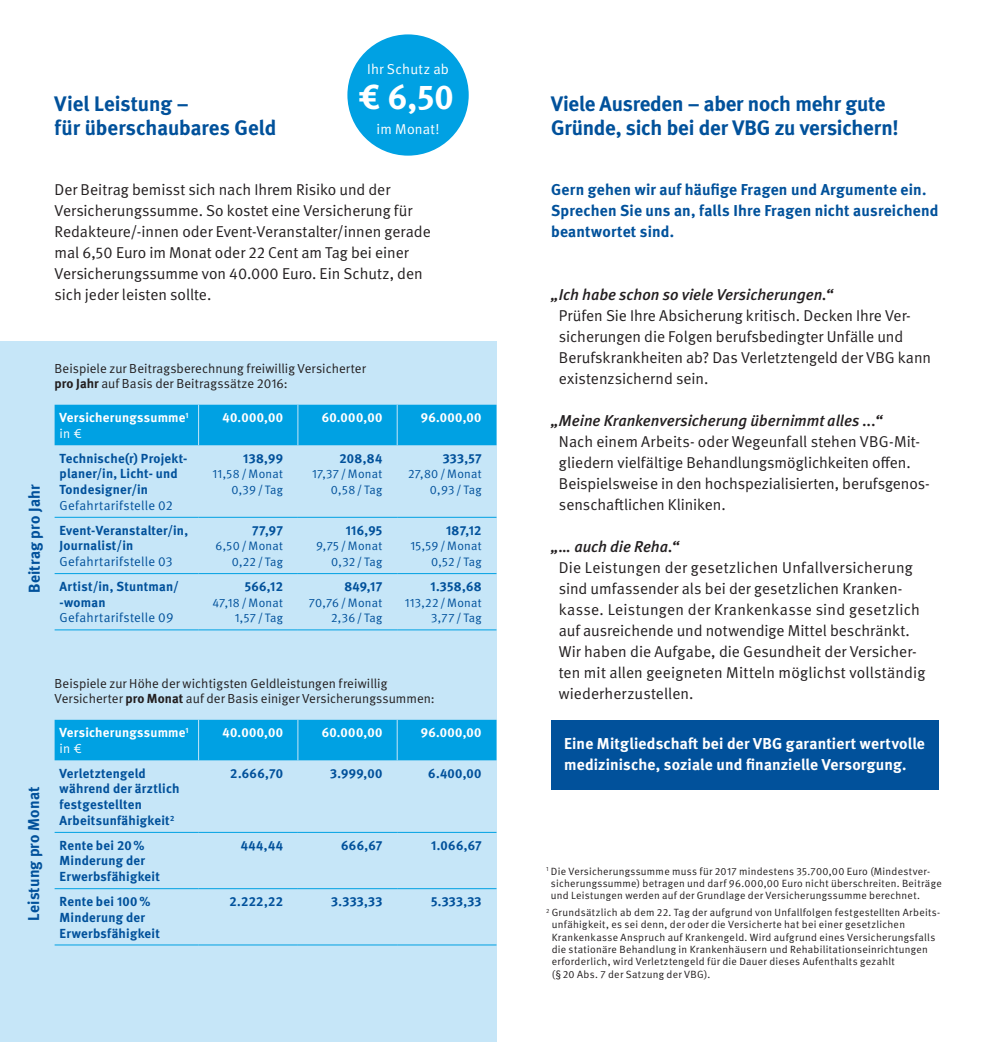
<style>
.page{position:relative;width:993px;height:1042px;background:#fff}
.page>*{position:absolute;margin:0;border:0;box-sizing:border-box;transform-origin:0 0}
.t1{font:700 34.65px "DGUV Meta";color:#fff}
.t2{font:700 21px/24.5px "DGUV Meta";letter-spacing:-.005em;color:#01519b}
.t3{font:15.75px/21px "DGUV Meta";color:#231f20}
.t4{font:700 15.75px/21px "DGUV Meta";letter-spacing:.01em;color:#01519b}
.t5{font:italic 500 15.75px "DGUV Meta";color:#231f20}
.t6{font:700 15.75px/21px "DGUV Meta";letter-spacing:.01em;color:#fff}
.t7{font:14.35px "DGUV Meta";letter-spacing:.015em;color:#fff}
.t8{font:700 13.12px/15.8px "DGUV Meta";letter-spacing:.02em;color:#01519b}
.t9{font:13.12px/15.8px "DGUV Meta";letter-spacing:.005em;color:#231f20}
.t10{font:700 13.12px/15.8px "DGUV Meta";letter-spacing:.025em;color:#fff}
.t11{font:13.12px "DGUV Meta";letter-spacing:.02em;color:#01519b}
.t12{font:12.25px/15.8px "DGUV Meta";letter-spacing:.02em;color:#01519b;text-align:right}
.t13{font:10.5px/12.2px "DGUV Meta";letter-spacing:.03em;color:#231f20}
.s1{font-weight:700}
.s2{font-weight:400}
</style>
<div class="page">
<div style="left:0;top:342px;width:496px;height:700px;background:#c6e6f8"></div>
<div style="left:55px;top:405px;width:441px;height:40px;background:#00a1e3"></div>
<hr style="left:198px;top:405px;width:1px;height:40px;background:#c6e6f8">
<hr style="left:297px;top:405px;width:1px;height:40px;background:#c6e6f8">
<hr style="left:396px;top:405px;width:1px;height:40px;background:#c6e6f8">
<hr style="left:55px;top:517px;width:143px;height:1px;background:#00a1e3">
<hr style="left:198px;top:517px;width:100px;height:1px;background:#00a1e3">
<hr style="left:298px;top:517px;width:99px;height:1px;background:#00a1e3">
<hr style="left:397px;top:517px;width:99px;height:1px;background:#00a1e3">
<hr style="left:55px;top:573px;width:143px;height:1px;background:#00a1e3">
<hr style="left:198px;top:573px;width:100px;height:1px;background:#00a1e3">
<hr style="left:298px;top:573px;width:99px;height:1px;background:#00a1e3">
<hr style="left:397px;top:573px;width:99px;height:1px;background:#00a1e3">
<hr style="left:55px;top:629px;width:143px;height:1px;background:#00a1e3">
<hr style="left:198px;top:629px;width:100px;height:1px;background:#00a1e3">
<hr style="left:298px;top:629px;width:99px;height:1px;background:#00a1e3">
<hr style="left:397px;top:629px;width:99px;height:1px;background:#00a1e3">
<div style="left:55px;top:720px;width:441px;height:40px;background:#00a1e3"></div>
<hr style="left:198px;top:720px;width:1px;height:40px;background:#c6e6f8">
<hr style="left:297px;top:720px;width:1px;height:40px;background:#c6e6f8">
<hr style="left:396px;top:720px;width:1px;height:40px;background:#c6e6f8">
<hr style="left:55px;top:832px;width:143px;height:1px;background:#00a1e3">
<hr style="left:198px;top:832px;width:100px;height:1px;background:#00a1e3">
<hr style="left:298px;top:832px;width:99px;height:1px;background:#00a1e3">
<hr style="left:397px;top:832px;width:99px;height:1px;background:#00a1e3">
<hr style="left:55px;top:888px;width:143px;height:1px;background:#00a1e3">
<hr style="left:198px;top:888px;width:100px;height:1px;background:#00a1e3">
<hr style="left:298px;top:888px;width:99px;height:1px;background:#00a1e3">
<hr style="left:397px;top:888px;width:99px;height:1px;background:#00a1e3">
<hr style="left:55px;top:944px;width:143px;height:1px;background:#00a1e3">
<hr style="left:198px;top:944px;width:100px;height:1px;background:#00a1e3">
<hr style="left:298px;top:944px;width:99px;height:1px;background:#00a1e3">
<hr style="left:397px;top:944px;width:99px;height:1px;background:#00a1e3">
<div style="left:551px;top:720px;width:387px;height:69px;background:#01519b"></div>
<div style="left:347px;top:34px;width:121px;height:122px;background:#00a1e3;border-radius:50%"></div>
<h2 class="t2" style="left:55px;top:92px;width:223px">Viel Leistung –<br>für überschaubares Geld</h2>
<p class="t7" style="left:367px;top:61px;width:83px">Ihr Schutz ab</p>
<h1 class="t1" style="left:358px;top:77px;width:97px">€ 6,50</h1>
<p class="t7" style="left:376px;top:120px;width:64px">im Monat!</p>
<p class="t3" style="left:55px;top:179px;width:377px">Der Beitrag bemisst sich nach Ihrem Risiko und der Versicherungssumme. So kostet eine Versicherung für Redakteure/-innen oder Event-Veranstalter/innen gerade mal 6,50 Euro im Monat oder 22 Cent am Tag bei einer Versicherungssumme von 40.000 Euro. Ein Schutz, den sich jeder leisten sollte.</p>
<p class="t4" style="left:24px;top:593px;width:110px;rotate:-90deg">Beitrag pro Jahr</p>
<p class="t9" style="left:55px;top:360px;width:312px">Beispiele zur Beitragsberechnung freiwillig Versicherter <span class="s1">pro Jahr</span> auf Basis der Beitragssätze 2016:</p>
<p class="t10" style="left:60px;top:410px;width:131px">Versicherungssumme<sup>1 </sup><span class="s2">in €</span></p>
<p class="t10" style="left:222px;top:410px;width:62px">40.000,00</p>
<p class="t10" style="left:321px;top:410px;width:62px">60.000,00</p>
<p class="t10" style="left:421px;top:410px;width:62px">96.000,00</p>
<p class="t8" style="left:60px;top:450px;width:129px">Technische(r) Projekt&shy;planer/in, Licht- und<br>Tondesigner/in</p>
<p class="t11" style="left:60px;top:498px;width:115px">Gefahrtarifstelle 02</p>
<p class="t8" style="left:339px;top:450px;width:44px">208,84</p>
<p class="t12" style="left:312px;top:466px;width:72px">17,37 /Monat<br>0,58/Tag</p>
<p class="t8" style="left:442px;top:450px;width:40px">333,57</p>
<p class="t12" style="left:408px;top:466px;width:75px">27,80/Monat<br>0,93 / Tag</p>
<p class="t8" style="left:243px;top:450px;width:41px">138,99</p>
<p class="t12" style="left:212px;top:466px;width:72px">11,58/Monat<br>0,39/ Tag</p>
<p class="t8" style="left:60px;top:522px;width:130px">Event-Veranstalter/in,<br>Journalist/in</p>
<p class="t11" style="left:60px;top:554px;width:115px">Gefahrtarifstelle 03</p>
<p class="t8" style="left:60px;top:579px;width:121px">Artist/in, Stuntman/ -woman</p>
<p class="t11" style="left:60px;top:610px;width:115px">Gefahrtarifstelle 09</p>
<p class="t8" style="left:252px;top:522px;width:32px">77,97</p>
<p class="t12" style="left:215px;top:538px;width:69px">6,50/Monat<br>0,22/Tag</p>
<p class="t8" style="left:244px;top:579px;width:40px">566,12</p>
<p class="t12" style="left:212px;top:595px;width:72px">47,18/Monat<br>1,57/Tag</p>
<p class="t8" style="left:345px;top:522px;width:38px">116,95</p>
<p class="t12" style="left:316px;top:538px;width:68px">9,75/Monat<br>0,32 / Tag</p>
<p class="t8" style="left:344px;top:579px;width:39px">849,17</p>
<p class="t12" style="left:308px;top:595px;width:75px">70,76/Monat<br>2,36/Tag</p>
<p class="t8" style="left:446px;top:522px;width:37px">187,12</p>
<p class="t12" style="left:410px;top:538px;width:72px">15,59/Monat<br>0,52 / Tag</p>
<p class="t8" style="left:430px;top:579px;width:53px">1.358,68</p>
<p class="t12" style="left:404px;top:595px;width:78px">113,22 /Monat<br>3,77/Tag</p>
<p class="t4" style="left:24px;top:921px;width:135px;rotate:-90deg">Leistung pro Monat</p>
<p class="t9" style="left:55px;top:675px;width:381px">Beispiele zur Höhe der wichtigsten Geldleistungen freiwillig<br>Versicherter <span class="s1">pro Monat</span> auf der Basis einiger Versicherungssummen:</p>
<p class="t10" style="left:60px;top:725px;width:131px">Versicherungssumme<sup>1 </sup><span class="s2">in €</span></p>
<p class="t10" style="left:222px;top:725px;width:62px">40.000,00</p>
<p class="t10" style="left:321px;top:725px;width:62px">60.000,00</p>
<p class="t10" style="left:421px;top:725px;width:62px">96.000,00</p>
<p class="t8" style="left:60px;top:765px;width:121px">Verletztengeld während der ärztlich festgestellten<br>Arbeitsunfähigkeit<sup>2</sup></p>
<p class="t8" style="left:230px;top:765px;width:54px">2.666,70</p>
<p class="t8" style="left:330px;top:765px;width:54px">3.999,00</p>
<p class="t8" style="left:428px;top:765px;width:55px">6.400,00</p>
<p class="t8" style="left:60px;top:837px;width:102px">Rente bei 20%<br>Minderung der<br>Erwerbsfähigkeit</p>
<p class="t8" style="left:241px;top:837px;width:44px">444,44</p>
<p class="t8" style="left:341px;top:837px;width:43px">666,67</p>
<p class="t8" style="left:431px;top:837px;width:52px">1.066,67</p>
<p class="t8" style="left:60px;top:894px;width:102px">Rente bei 100%<br>Minderung der<br>Erwerbsfähigkeit</p>
<p class="t8" style="left:229px;top:894px;width:55px">2.222,22</p>
<p class="t8" style="left:331px;top:894px;width:52px">3.333,33</p>
<p class="t8" style="left:431px;top:894px;width:52px">5.333,33</p>
<h2 class="t2" style="left:551px;top:92px;width:349px">Viele Ausreden – aber noch mehr gute<br>Gründe, sich bei der VBG zu versichern!</h2>
<p class="t4" style="left:551px;top:179px;width:388px">Gern gehen wir auf häufige Fragen und Argumente ein.<br>Sprechen Sie uns an, falls Ihre Fragen nicht ausreichend beantwortet sind.</p>
<p class="t5" style="left:551px;top:285px;width:283px">„Ich habe schon so viele Versicherungen.“</p>
<p class="t3" style="left:558px;top:305px;width:373px">Prüfen Sie Ihre Absicherung kritisch. Decken Ihre Ver&shy;sicherungen die Folgen berufsbedingter Unfälle und Berufskrankheiten ab? Das Verletztengeld der VBG kann existenzsichernd sein.</p>
<p class="t5" style="left:551px;top:411px;width:332px">„Meine Krankenversicherung übernimmt alles ...“</p>
<p class="t3" style="left:558px;top:431px;width:372px">Nach einem Arbeits- oder Wegeunfall stehen VBG-Mit&shy;gliedern vielfältige Behandlungsmöglichkeiten offen.<br>Beispielsweise in den hochspezialisierten, berufsgenos&shy;senschaftlichen Kliniken.</p>
<p class="t5" style="left:551px;top:537px;width:129px">„… auch die Reha.“</p>
<p class="t3" style="left:558px;top:557px;width:368px">Die Leistungen der gesetzlichen Unfallversicherung sind umfassender als bei der gesetzlichen Kranken&shy;kasse. Leistungen der Krankenkasse sind gesetzlich auf ausreichende und notwendige Mittel beschränkt.<br>Wir haben die Aufgabe, die Gesundheit der Versicher&shy;ten mit allen geeigneten Mitteln möglichst vollständig wiederherzustellen.</p>
<p class="t6" style="left:564px;top:733px;width:362px">Eine Mitgliedschaft bei der VBG garantiert wertvolle medizinische, soziale und finanzielle Versorgung.</p>
<p class="t13" style="left:550px;top:865px;width:392px;text-indent:-5px"><sup>1</sup> Die Versicherungssumme muss für 2017 mindestens 35.700,00 Euro (Mindestver&shy;sicherungssumme) betragen und darf 96.000,00 Euro nicht überschreiten. Beiträge und Leistungen werden auf der Grundlage der Versicherungssumme berechnet.</p>
<p class="t13" style="left:551px;top:906px;width:390px;text-indent:-6px"><sup>2</sup> Grundsätzlich ab dem 22. Tag der aufgrund von Unfallfolgen festgestellten Arbeits&shy;unfähigkeit, es sei denn, der oder die Versicherte hat bei einer gesetzlichen Krankenkasse Anspruch auf Krankengeld. Wird aufgrund eines Versicherungsfalls die stationäre Behandlung in Krankenhäusern und Rehabilitationseinrichtungen erforderlich, wird Verletztengeld für die Dauer dieses Aufenthalts gezahlt<br>(§20 Abs. 7 der Satzung der VBG).</p>
</div>
